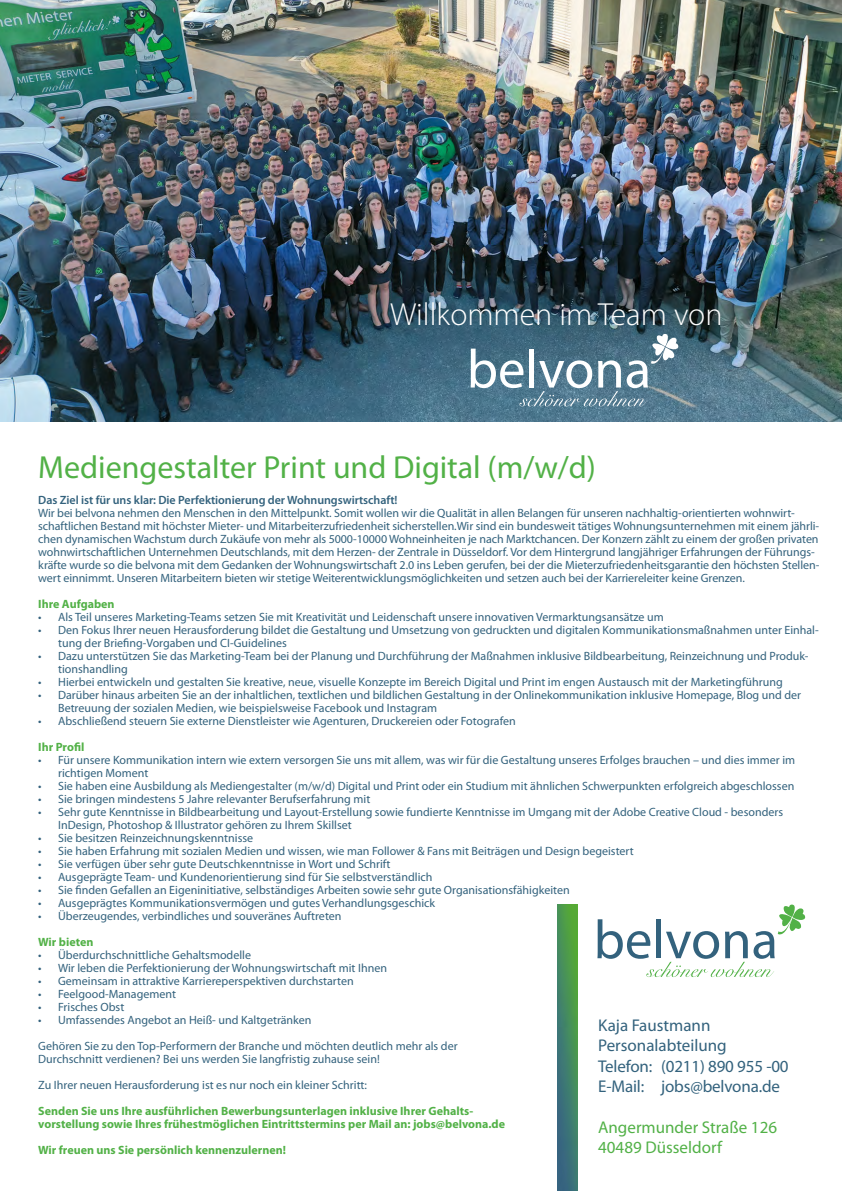
<style>
.page{position:relative;width:842px;height:1191px;background:#fff}
.page>*{position:absolute;margin:0;border:0;box-sizing:border-box;transform-origin:0 0}
.t1{font:32px "Myriad Pro";color:#52b147}
.t2{font:300 32px "Myriad Pro";color:#fff}
.t3{font:17px/20.4px "Myriad Pro";letter-spacing:-.01em;color:#33627d}
.t4{font:17px/20.4px "Myriad Pro";color:#52b147}
.t5{font:12px/13px "Myriad Pro";color:#33627d}
.t6{font:700 12px/13px "Myriad Pro";color:#52b147}
.t7{font:600 12px "Myriad Pro";letter-spacing:-.005em;color:#33627d}
</style>
<div class="page">
<img style="left:0;top:0;width:842px;height:421px">
<svg style="left:471px;top:334px;width:207px;height:72px;background:#698a9c"></svg>
<img style="left:558px;top:904px;width:20px;height:287px">
<svg style="left:597px;top:904px;width:208px;height:73px"></svg>
<h1 class="t2" style="left:390px;top:295px;width:334px">Willkommen im Team von</h1>
<h1 class="t1" style="left:38px;top:447px;width:559px">Mediengestalter Print und Digital (m/w/d)</h1>
<p class="t7" style="left:38px;top:492px;width:361px">Das Ziel ist für uns klar: Die Perfektionierung der Wohnungswirtschaft!</p>
<p class="t5" style="left:38px;top:506px;width:783px">Wir bei belvona nehmen den Menschen in den Mittelpunkt. Somit wollen wir die Qualität in allen Belangen für unseren nachhaltig-orientierten wohnwirt&shy;schaftlichen Bestand mit höchster Mieter- und Mitarbeiterzufriedenheit sicherstellen.Wir sind ein bundesweit tätiges Wohnungsunternehmen mit einem jährli&shy;chen dynamischen Wachstum durch Zukäufe von mehr als 5000-10000 Wohneinheiten je nach Marktchancen. Der Konzern zählt zu einem der großen privaten wohnwirtschaftlichen Unternehmen Deutschlands, mit dem Herzen- der Zentrale in Düsseldorf. Vor dem Hintergrund langjähriger Erfahrungen der Führungs&shy;kräfte wurde so die belvona mit dem Gedanken der Wohnungswirtschaft 2.0 ins Leben gerufen, bei der die Mieterzufriedenheitsgarantie den höchsten Stellen&shy;wert einnimmt. Unseren Mitarbeitern bieten wir stetige Weiterentwicklungsmöglichkeiten und setzen auch bei der Karriereleiter keine Grenzen.</p>
<p class="t6" style="left:38px;top:597px;width:78px">Ihre Aufgaben</p>
<p class="t5" style="left:38px;top:610px;width:627px">• Als Teil unseres Marketing-Teams setzen Sie mit Kreativität und Leidenschaft unsere innovativen Vermarktungsansätze um</p>
<p class="t5" style="left:58px;top:623px;width:762px;text-indent:-20px">• Den Fokus Ihrer neuen Herausforderung bildet die Gestaltung und Umsetzung von gedruckten und digitalen Kommunikationsmaßnahmen unter Einhal&shy;tung der Briefing-Vorgaben und CI-Guidelines</p>
<p class="t5" style="left:58px;top:649px;width:752px;text-indent:-20px">• Dazu unterstützen Sie das Marketing-Team bei der Planung und Durchführung der Maßnahmen inklusive Bildbearbeitung, Reinzeichnung und Produk&shy;tionshandling</p>
<p class="t5" style="left:38px;top:675px;width:746px">• Hierbei entwickeln und gestalten Sie kreative, neue, visuelle Konzepte im Bereich Digital und Print im engen Austausch mit der Marketingführung</p>
<p class="t5" style="left:58px;top:688px;width:744px;text-indent:-20px">• Darüber hinaus arbeiten Sie an der inhaltlichen, textlichen und bildlichen Gestaltung in der Onlinekommunikation inklusive Homepage, Blog und der<br>Betreuung der sozialen Medien, wie beispielsweise Facebook und Instagram</p>
<p class="t5" style="left:38px;top:714px;width:479px">• Abschließend steuern Sie externe Dienstleister wie Agenturen, Druckereien oder Fotografen</p>
<p class="t6" style="left:38px;top:740px;width:48px">Ihr Profil</p>
<p class="t5" style="left:58px;top:753px;width:739px;text-indent:-20px">• Für unsere Kommunikation intern wie extern versorgen Sie uns mit allem, was wir für die Gestaltung unseres Erfolges brauchen – und dies immer im richtigen Moment</p>
<p class="t5" style="left:38px;top:779px;width:757px">• Sie haben eine Ausbildung als Mediengestalter (m/w/d) Digital und Print oder ein Studium mit ähnlichen Schwerpunkten erfolgreich abgeschlossen</p>
<p class="t5" style="left:38px;top:792px;width:334px">• Sie bringen mindestens 5 Jahre relevanter Berufserfahrung mit</p>
<p class="t5" style="left:58px;top:805px;width:726px;text-indent:-20px">• Sehr gute Kenntnisse in Bildbearbeitung und Layout-Erstellung sowie fundierte Kenntnisse im Umgang mit der Adobe Creative Cloud - besonders<br>InDesign, Photoshop &amp; Illustrator gehören zu Ihrem Skillset</p>
<p class="t5" style="left:38px;top:831px;width:216px">• Sie besitzen Reinzeichnungskenntnisse</p>
<p class="t5" style="left:38px;top:844px;width:597px">• Sie haben Erfahrung mit sozialen Medien und wissen, wie man Follower &amp; Fans mit Beiträgen und Design begeistert</p>
<p class="t5" style="left:38px;top:857px;width:354px">• Sie verfügen über sehr gute Deutschkenntnisse in Wort und Schrift</p>
<p class="t5" style="left:38px;top:870px;width:396px">• Ausgeprägte Team- und Kundenorientierung sind für Sie selbstverständlich</p>
<p class="t5" style="left:38px;top:883px;width:533px">• Sie finden Gefallen an Eigeninitiative, selbständiges Arbeiten sowie sehr gute Organisationsfähigkeiten</p>
<p class="t5" style="left:38px;top:896px;width:398px">• Ausgeprägtes Kommunikationsvermögen und gutes Verhandlungsgeschick</p>
<p class="t5" style="left:38px;top:909px;width:305px">• Überzeugendes, verbindliches und souveränes Auftreten</p>
<p class="t6" style="left:38px;top:935px;width:57px">Wir bieten</p>
<p class="t5" style="left:38px;top:948px;width:214px">• Überdurchschnittliche Gehaltsmodelle</p>
<p class="t5" style="left:38px;top:961px;width:350px">• Wir leben die Perfektionierung der Wohnungswirtschaft mit Ihnen</p>
<p class="t5" style="left:38px;top:974px;width:317px">• Gemeinsam in attraktive Karriereperspektiven durchstarten</p>
<p class="t5" style="left:38px;top:987px;width:139px">• Feelgood-Management</p>
<p class="t5" style="left:38px;top:1000px;width:88px">• Frisches Obst</p>
<p class="t5" style="left:38px;top:1006px;width:421px;line-height:26px">• Umfassendes Angebot an Heiß- und Kaltgetränken<br>Gehören Sie zu den Top-Performern der Branche und möchten deutlich mehr als der</p>
<p class="t5" style="left:38px;top:1045px;width:343px;line-height:26px">Durchschnitt verdienen? Bei uns werden Sie langfristig zuhause sein!<br>Zu Ihrer neuen Herausforderung ist es nur noch ein kleiner Schritt:</p>
<p class="t6" style="left:38px;top:1103px;width:468px">Senden Sie uns Ihre ausführlichen Bewerbungsunterlagen inklusive Ihrer Gehalts&shy;vorstellung sowie Ihres frühestmöglichen Eintrittstermins per Mail an: jobs@belvona.de</p>
<p class="t6" style="left:38px;top:1142px;width:249px">Wir freuen uns Sie persönlich kennenzulernen!</p>
<h2 class="t3" style="left:598px;top:1014px;width:192px">Kaja Faustmann<br>Personalabteilung<br>Telefon: (0211) 890 955 -00<br>E-Mail: jobs@belvona.de</h2>
<h2 class="t4" style="left:598px;top:1116px;width:180px">Angermunder Straße 126<br>40489 Düsseldorf</h2>
</div>
